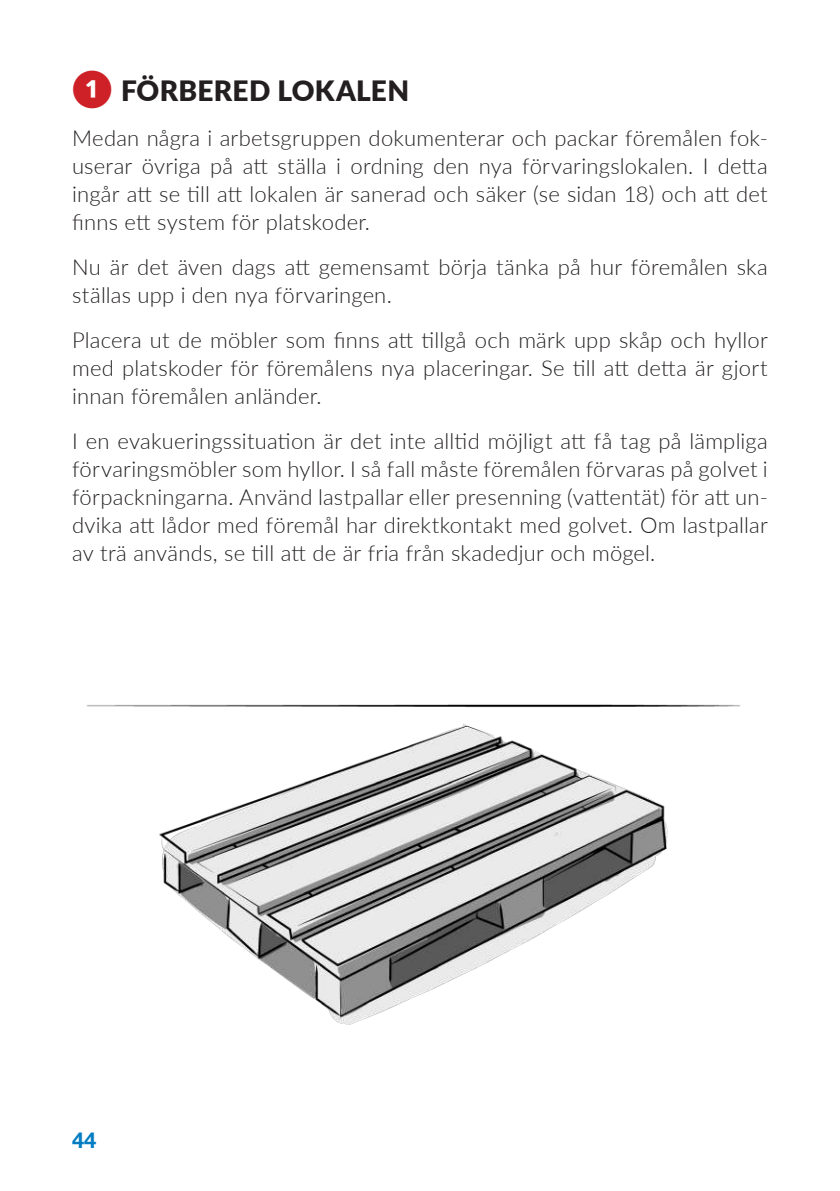
<style>
.page{position:relative;width:840px;height:1191px;background:#fff}
.page>*{position:absolute;margin:0;border:0;box-sizing:border-box;transform-origin:0 0}
.t1{font:900 28px "Lato";letter-spacing:.01em;color:#231f20}
.t2{font:300 22px/28px "Lato";letter-spacing:.01em;color:#231f20;text-align:justify}
.t3{font:700 22px "Helvetica Neue";color:#007cc2}
.s1{font-weight:700;font-size:36px;color:#ce2027}
</style>
<div class="page">
<img style="left:86px;top:704px;width:654px;height:321px">
<p class="t1" style="left:72px;top:70px;width:338px"><span class="s1">❶</span> FÖRBERED LOKALEN</p>
<p class="t2" style="left:72px;top:123px;width:697px">Medan några i arbetsgruppen dokumenterar och packar föremålen fok&shy;userar övriga på att ställa i ordning den nya förvaringslokalen. I detta ingår att se till att lokalen är sanerad och säker (se sidan 18) och att det finns ett system för platskoder.</p>
<p class="t2" style="left:72px;top:252px;width:696px">Nu är det även dags att gemensamt börja tänka på hur föremålen ska ställas upp i den nya förvaringen.</p>
<p class="t2" style="left:72px;top:325px;width:696px">Placera ut de möbler som finns att tillgå och märk upp skåp och hyllor med platskoder för föremålens nya placeringar. Se till att detta är gjort innan föremålen anländer.</p>
<p class="t2" style="left:72px;top:426px;width:697px">I en evakueringssituation är det inte alltid möjligt att få tag på lämpliga förvaringsmöbler som hyllor. I så fall måste föremålen förvaras på golvet i förpackningarna. Använd lastpallar eller presenning (vattentät) för att un&shy;dvika att lådor med föremål har direktkontakt med golvet. Om lastpallar av trä används, se till att de är fria från skadedjur och mögel.</p>
<p class="t3" style="left:72px;top:1127px;width:26px">44</p>
</div>
